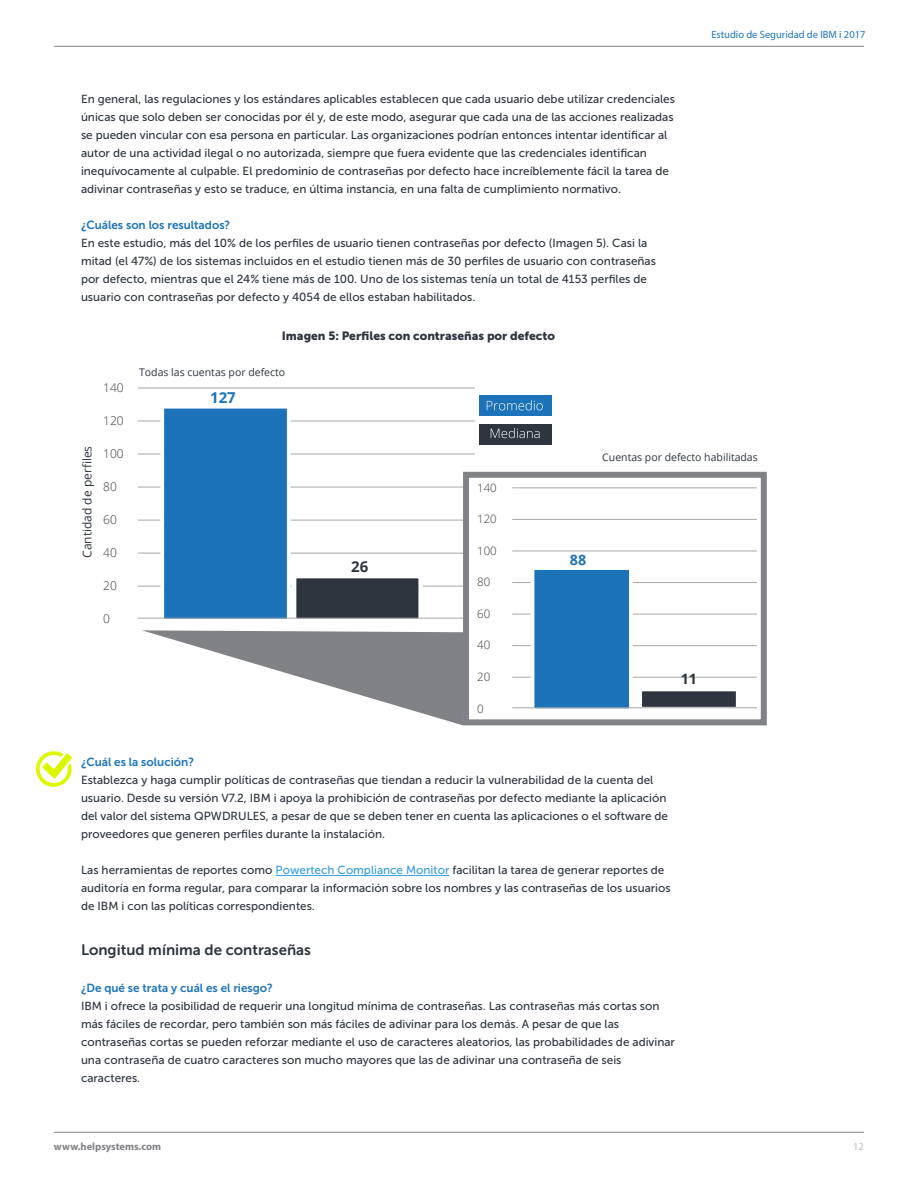
<style>
.page{position:relative;width:918px;height:1188px;background:#fff}
.page>*{position:absolute;margin:0;border:0;box-sizing:border-box;transform-origin:0 0}
.t1{font:15px "Museo Sans 700";color:#2e353f}
.t2{font:700 15px "Open Sans";color:#1c73ba}
.t3{font:700 15px "Open Sans";color:#2e3640}
.t4{font:700 14.4px "Open Sans";color:#1c73ba}
.t5{font:700 14.4px "Open Sans";color:#2e3640}
.t6{font:12px "Museo Sans 900";color:#2e353f}
.t7{font:300 12px "Open Sans";color:#3b3b3b}
.t8{font:12px "Open Sans";color:#2e353f}
.t9{font:11.7px/18px "Museo Sans 500";color:#2e353f}
.t10{font:11.7px "Museo Sans 700";color:#1c74bb}
.t11{font:300 11.4px "Open Sans";color:#3b3b3b}
.t12{font:10.5px "Open Sans";color:#2e353f}
.t13{font:10.5px "Myriad Pro";color:#1c74bb}
.t14{font:700 10.5px "Myriad Pro";color:#808285}
.t15{font:10.5px "Myriad Pro";color:#bcbec0}
.s1{color:#379ddd}
</style>
<div class="page">
<hr style="left:276px;top:875px;width:173px;height:1px;background:#379ddd">
<hr style="left:54px;top:1132px;width:810px;height:1px;background:#808285">
<hr style="left:54px;top:46px;width:810px;height:1px;background:#808285">
<hr style="left:138px;top:421px;width:337px;height:1px;background:#a8a8a8">
<hr style="left:138px;top:454px;width:337px;height:1px;background:#a8a8a8">
<hr style="left:138px;top:388px;width:337px;height:1px;background:#a8a8a8">
<hr style="left:138px;top:487px;width:337px;height:1px;background:#a8a8a8">
<hr style="left:138px;top:520px;width:337px;height:1px;background:#a8a8a8">
<hr style="left:138px;top:553px;width:337px;height:1px;background:#a8a8a8">
<hr style="left:138px;top:586px;width:337px;height:1px;background:#a8a8a8">
<div style="left:160px;top:405px;width:131px;height:218px;background:#1c73ba;border:4px solid #fff"></div>
<div style="left:292px;top:574px;width:131px;height:49px;background:#2e353f;border:4px solid #fff"></div>
<hr style="left:138px;top:618px;width:337px;height:1px;background:#a8a8a8">
<svg style="left:142px;top:630px;width:321px;height:95px"></svg>
<div style="left:463px;top:472px;width:304px;height:253px;background:#fff;border:6px solid #808285"></div>
<div style="left:479px;top:396px;width:73px;height:20px;background:#1c73ba"></div>
<div style="left:479px;top:424px;width:73px;height:20px;background:#2e353f"></div>
<hr style="left:512px;top:519px;width:245px;height:1px;background:#a8a8a8">
<hr style="left:512px;top:551px;width:245px;height:1px;background:#a8a8a8">
<hr style="left:512px;top:487px;width:245px;height:1px;background:#a8a8a8">
<hr style="left:512px;top:582px;width:245px;height:1px;background:#a8a8a8">
<hr style="left:512px;top:614px;width:245px;height:1px;background:#a8a8a8">
<hr style="left:512px;top:645px;width:245px;height:1px;background:#a8a8a8">
<hr style="left:512px;top:677px;width:245px;height:1px;background:#a8a8a8">
<div style="left:531px;top:566px;width:102px;height:146px;background:#1c73ba;border:4px solid #fff"></div>
<div style="left:638px;top:687px;width:102px;height:24px;background:#2e353f;border:4px solid #fff"></div>
<hr style="left:512px;top:707px;width:245px;height:1px;background:#a8a8a8">
<svg style="left:36px;top:751px;width:36px;height:36px"></svg>
<svg style="left:487px;top:400px;width:56px;height:10px"></svg>
<svg style="left:491px;top:428px;width:49px;height:10px"></svg>
<p class="t9" style="left:81px;top:90px;width:596px">En general, las regulaciones y los estándares aplicables establecen que cada usuario debe utilizar credenciales únicas que solo deben ser conocidas por él y, de este modo, asegurar que cada una de las acciones realizadas se pueden vincular con esa persona en particular. Las organizaciones podrían entonces intentar identificar al autor de una actividad ilegal o no autorizada, siempre que fuera evidente que las credenciales identifican inequívocamente al culpable. El predominio de contraseñas por defecto hace increíblemente fácil la tarea de adivinar contraseñas y esto se traduce, en última instancia, en una falta de cumplimiento normativo.</p>
<p class="t10" style="left:81px;top:219px;width:151px">¿Cuáles son los resultados?</p>
<p class="t9" style="left:81px;top:234px;width:576px">En este estudio, más del 10% de los perfiles de usuario tienen contraseñas por defecto (Imagen 5). Casi la mitad (el 47%) de los sistemas incluidos en el estudio tienen más de 30 perfiles de usuario con contraseñas por defecto, mientras que el 24% tiene más de 100. Uno de los sistemas tenía un total de 4153 perfiles de usuario con contraseñas por defecto y 4054 de ellos estaban habilitados.</p>
<p class="t6" style="left:282px;top:329px;width:275px">Imagen 5: Perfiles con contraseñas por defecto</p>
<p class="t12" style="left:139px;top:365px;width:148px">Todas las cuentas por defecto</p>
<p class="t13" style="left:711px;top:28px;width:156px">Estudio de Seguridad de IBM i 2017</p>
<p class="t7" style="left:103px;top:379px;width:22px">140</p>
<p class="t7" style="left:103px;top:412px;width:22px">120</p>
<p class="t7" style="left:103px;top:445px;width:22px">100</p>
<p class="t7" style="left:103px;top:478px;width:15px">80</p>
<p class="t7" style="left:103px;top:511px;width:15px">60</p>
<p class="t7" style="left:103px;top:544px;width:15px">40</p>
<p class="t7" style="left:103px;top:577px;width:15px">20</p>
<p class="t7" style="left:103px;top:610px;width:8px">0</p>
<p class="t2" style="left:210px;top:387px;width:27px">127</p>
<p class="t8" style="left:79px;top:558px;width:114px;rotate:-90deg">Cantidad de perfiles</p>
<p class="t12" style="left:602px;top:450px;width:157px">Cuentas por defecto habilitadas</p>
<p class="t11" style="left:477px;top:480px;width:21px">140</p>
<p class="t11" style="left:477px;top:511px;width:21px">120</p>
<p class="t11" style="left:477px;top:543px;width:21px">100</p>
<p class="t11" style="left:477px;top:574px;width:15px">80</p>
<p class="t11" style="left:477px;top:606px;width:15px">60</p>
<p class="t11" style="left:477px;top:637px;width:15px">40</p>
<p class="t11" style="left:477px;top:669px;width:15px">20</p>
<p class="t11" style="left:477px;top:701px;width:8px">0</p>
<p class="t4" style="left:570px;top:549px;width:18px">88</p>
<p class="t3" style="left:351px;top:556px;width:19px">26</p>
<p class="t5" style="left:681px;top:669px;width:18px">11</p>
<p class="t10" style="left:81px;top:756px;width:115px">¿Cuál es la solución?</p>
<p class="t9" style="left:81px;top:771px;width:589px">Establezca y haga cumplir políticas de contraseñas que tiendan a reducir la vulnerabilidad de la cuenta del usuario. Desde su versión V7.2, IBM i apoya la prohibición de contraseñas por defecto mediante la aplicación del valor del sistema QPWDRULES, a pesar de que se deben tener en cuenta las aplicaciones o el software de proveedores que generen perfiles durante la instalación.</p>
<p class="t9" style="left:81px;top:861px;width:591px">Las herramientas de reportes como <span class="s1">Powertech Compliance Monitor</span> facilitan la tarea de generar reportes de auditoría en forma regular, para comparar la información sobre los nombres y las contraseñas de los usuarios de IBM i con las políticas correspondientes.</p>
<p class="t1" style="left:81px;top:941px;width:232px">Longitud mínima de contraseñas</p>
<p class="t10" style="left:81px;top:982px;width:193px">¿De qué se trata y cuál es el riesgo?</p>
<p class="t9" style="left:81px;top:997px;width:596px">IBM i ofrece la posibilidad de requerir una longitud mínima de contraseñas. Las contraseñas más cortas son más fáciles de recordar, pero también son más fáciles de adivinar para los demás. A pesar de que las contraseñas cortas se pueden reforzar mediante el uso de caracteres aleatorios, las probabilidades de adivinar una contraseña de cuatro caracteres son mucho mayores que las de adivinar una contraseña de seis caracteres.</p>
<p class="t14" style="left:54px;top:1139px;width:109px">www.helpsystems.com</p>
<p class="t15" style="left:853px;top:1140px;width:12px">12</p>
</div>
